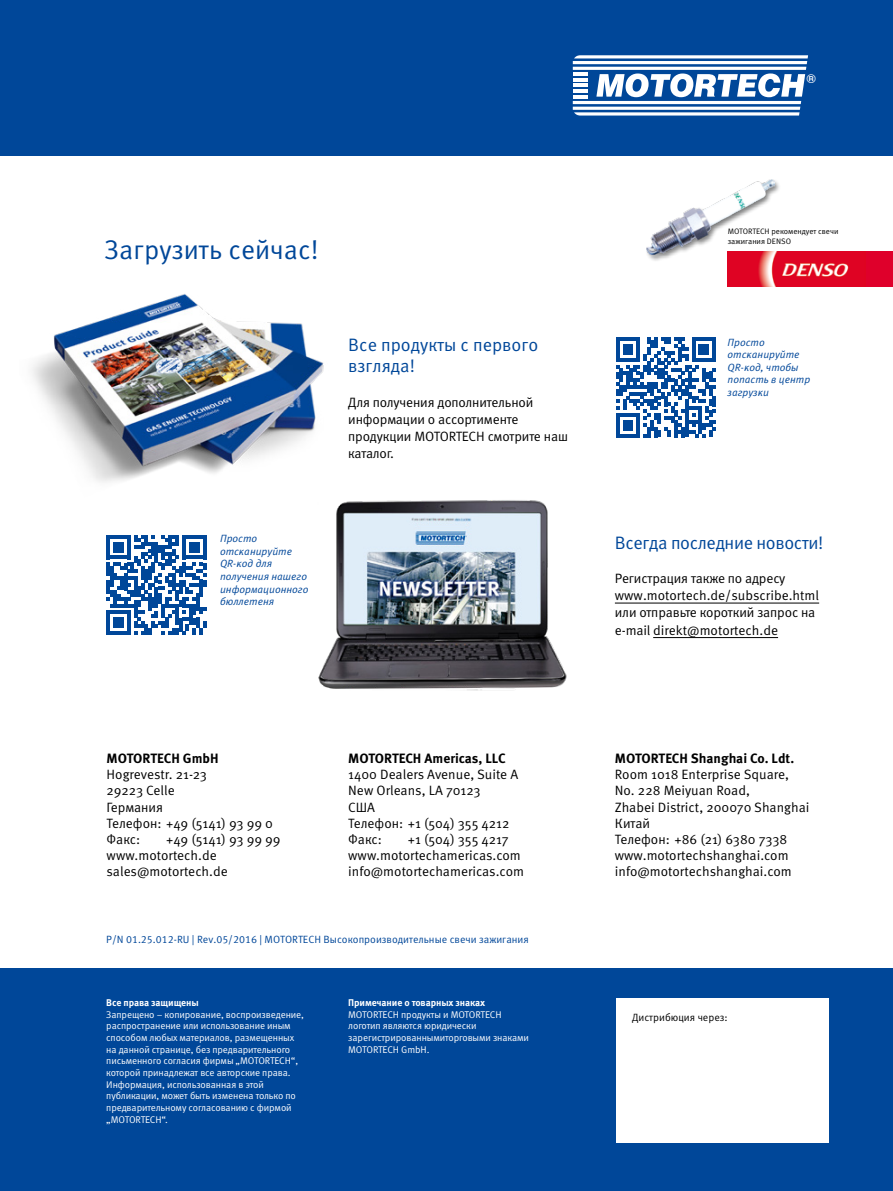
<style>
.page{position:relative;width:893px;height:1191px;background:#fff}
.page>*{position:absolute;margin:0;border:0;box-sizing:border-box;transform-origin:0 0}
.t1{font:27px "Meta Pro Norm";color:#004799}
.t2{font:18px/21.6px "Meta Pro Norm";color:#004799}
.t3{font:18px "Meta Pro Norm";letter-spacing:-.02em;color:#004799}
.t4{font:13.5px/16.2px "Meta Pro Norm";letter-spacing:-.005em;color:#000}
.t5{font:700 13.5px "Meta Pro";letter-spacing:-.005em;color:#000}
.t6{font:700 12.9px "Eurostile";color:#fff}
.t7{font:10.5px/12.6px "Meta Pro Norm Ita";color:#004799}
.t8{font:10.5px "Meta Pro Norm";color:#004799}
.t9{font:10.5px "Meta Pro Norm";color:#000}
.t10{font:9.75px/11.7px "Meta Pro Norm";letter-spacing:-.01em;color:#fff}
.t11{font:700 9.75px "Meta Pro";letter-spacing:-.01em;color:#fff}
.t12{font:7.95px/9.4px "Meta Pro Norm";color:#000}
</style>
<div class="page">
<div style="left:0;top:968px;width:893px;height:223px;background:#004799"></div>
<div style="left:0;top:0;width:893px;height:156px;background:#004799"></div>
<hr style="left:573px;top:67px;width:233px;height:3px;background:#fff">
<svg style="left:573px;top:55px;width:235px;height:9px"></svg>
<hr style="left:573px;top:72px;width:14px;height:4px;background:#fff">
<svg style="left:573px;top:73px;width:232px;height:43px"></svg>
<div style="left:616px;top:998px;width:213px;height:144px;background:#fff"></div>
<div style="left:645px;top:178px;width:137px;height:84px;background:#000;opacity:.5"></div>
<img style="left:646px;top:179px;width:128px;height:75px">
<div style="left:727px;top:251px;width:166px;height:35px;background:#df0323"></div>
<img style="left:758px;top:251px;width:91px;height:35px">
<img style="left:32px;top:294px;width:292px;height:188px">
<svg style="left:616px;top:337px;width:100px;height:100px"></svg>
<img style="left:318px;top:500px;width:249px;height:191px">
<svg style="left:107px;top:535px;width:99px;height:100px"></svg>
<hr style="left:615px;top:602px;width:204px;height:1px;background:#000">
<hr style="left:653px;top:637px;width:125px;height:1px;background:#000">
<h1 class="t1" style="left:105px;top:229px;width:216px">Загрузить сейчас!</h1>
<h2 class="t2" style="left:348px;top:332px;width:192px">Все продукты с первого взгляда!</h2>
<p class="t4" style="left:348px;top:392px;width:221px;line-height:17.2px">Для получения дополнительной информации о ассортименте продукции MOTORTECH смотрите наш каталог.</p>
<p class="t6" style="left:807px;top:71px;width:11px">®</p>
<p class="t12" style="left:728px;top:226px;width:112px">MOTORTECH рекомендует свечи зажигания DENSO</p>
<p class="t7" style="left:728px;top:335px;width:84px">Просто отсканируйте<br>QR-код, чтобы попасть в центр загрузки</p>
<p class="t7" style="left:220px;top:531px;width:90px">Просто отсканируйте<br>QR-код для получения нашего информационного бюллетеня</p>
<h2 class="t3" style="left:615px;top:528px;width:210px">Всегда последние новости!</h2>
<p class="t4" style="left:615px;top:568px;width:206px;line-height:17.2px">Регистрация также по адресу www.motortech.de/subscribe.html или отправьте короткий запрос на e-mail direkt@motortech.de</p>
<p class="t5" style="left:107px;top:747px;width:113px">MOTORTECH GmbH</p>
<p class="t4" style="left:107px;top:765px;width:168px">Hogrevestr. 21-23<br>29223 Celle<br>Германия<br>Телефон: +49 (5141) 93 99 0<br>Факс:</p>
<p class="t4" style="left:107px;top:830px;width:175px;text-indent:60px">+49 (5141) 93 99 99 www.motortech.de sales@motortech.de</p>
<p class="t5" style="left:348px;top:747px;width:159px">MOTORTECH Americas, LLC</p>
<p class="t4" style="left:348px;top:765px;width:172px">1400 Dealers Avenue, Suite A<br>New Orleans, LA 70123<br>США<br>Телефон: +1 (504) 355 4212<br>Факс:</p>
<p class="t4" style="left:348px;top:830px;width:177px;text-indent:60px">+1 (504) 355 4217 www.motortechamericas.com info@motortechamericas.com</p>
<p class="t8" style="left:106px;top:931px;width:424px">P/N 01.25.012-RU | Rev.05/2016 | MOTORTECH Высокопроизводительные свечи зажигания</p>
<p class="t5" style="left:615px;top:747px;width:181px">MOTORTECH Shanghai Co. Ldt.</p>
<p class="t4" style="left:615px;top:765px;width:196px">Room 1018 Enterprise Square,<br>No. 228 Meiyuan Road,<br>Zhabei District, 200070 Shanghai<br>Китай<br>Телефон: +86 (21) 6380 7338 www.motortechshanghai.com info@motortechshanghai.com</p>
<p class="t11" style="left:106px;top:994px;width:94px">Все права защищены</p>
<p class="t10" style="left:106px;top:1007px;width:199px">Запрещено – копирование, воспроизведение, распространение или использование иным способом любых материалов, размещенных на данной странице, без предварительного письменного согласия фирмы „МОТОRTECH“, которoй принадлежат все авторские права.<br>Информация, использованная в этой публикации, может быть изменена только по предварительному согласованию с фирмой „МОТОRTECH“.</p>
<p class="t9" style="left:632px;top:1009px;width:97px">Дистрибюция через:</p>
<p class="t11" style="left:348px;top:994px;width:138px">Примечание о товарных знаках</p>
<p class="t10" style="left:348px;top:1007px;width:182px">MOTORTECH продукты и MOTORTECH логотип являются юридически зарегистрированнымиторговыми знаками<br>MOTORTECH GmbH.</p>
</div>
